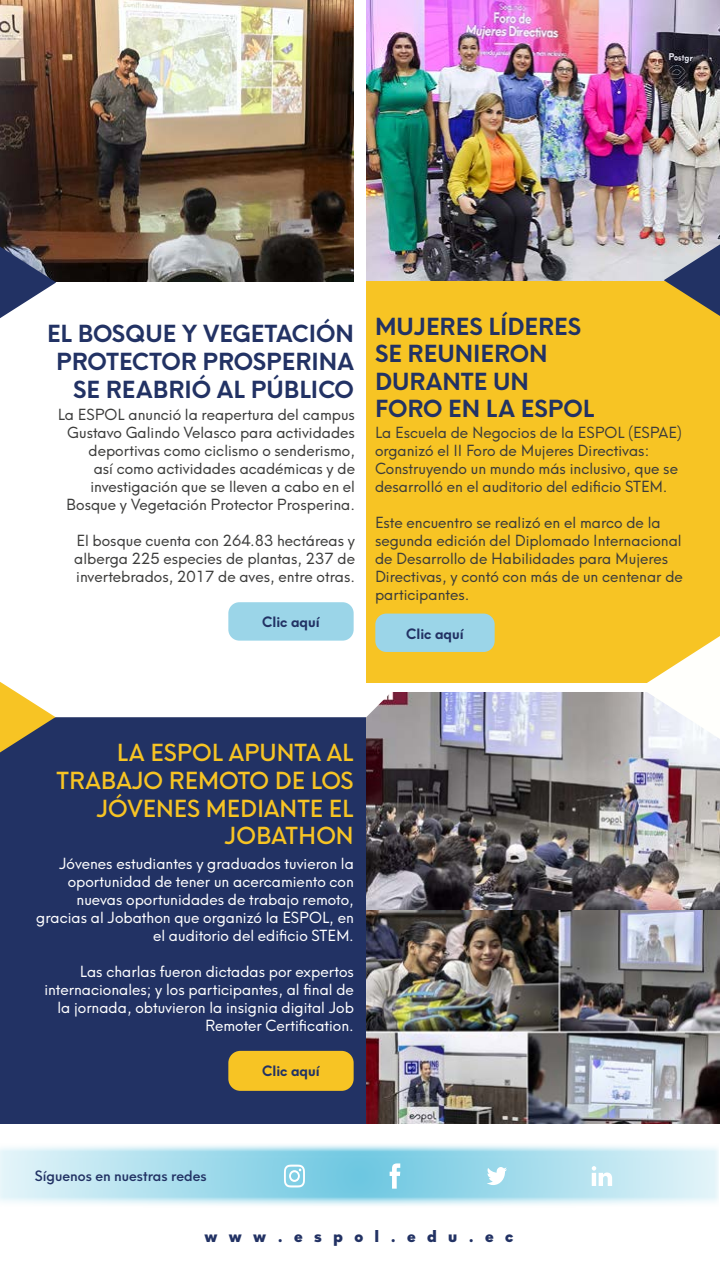
<style>
.page{position:relative;width:720px;height:1280px;background:#fff}
.page>*{position:absolute;margin:0;border:0;box-sizing:border-box;transform-origin:0 0}
.t1{font:700 23px/27.6px "Neue Hans Kendrick";color:#223264;text-align:right}
.t2{font:500 23px/27.6px "Neue Hans Kendrick";color:#f7c424;text-align:right}
.t3{font:800 16px "Neue Hans Kendrick";letter-spacing:.71em;color:#223264}
.t4{font:15px/18px "Neue Hans Kendrick";color:#3c3c3b}
.t5{font:15px/18px "Neue Hans Kendrick";color:#fff;text-align:right}
.t6{font:700 14px "Neue Hans Kendrick";color:#223264}
.t7{font:500 14px "Neue Hans Kendrick";color:#223264}
</style>
<div class="page">
<div style="left:0;top:1135px;width:720px;height:74px;background:#fff;opacity:.75"></div>
<svg style="left:487px;top:1167px;width:20px;height:18px"></svg>
<svg style="left:390px;top:1163px;width:10px;height:26px"></svg>
<svg style="left:284px;top:1165px;width:21px;height:22px"></svg>
<svg style="left:592px;top:1166px;width:20px;height:20px"></svg>
<div style="left:711px;top:1135px;width:9px;height:74px;background:#fff;opacity:.75"></div>
<img style="left:0;top:0;width:354px;height:282px">
<div style="left:366px;top:0;width:354px;height:682px;background:#f7c424"></div>
<div style="left:0;top:693px;width:720px;height:431px;background:#223264"></div>
<svg style="left:0;top:247px;width:56px;height:71px"></svg>
<img style="left:366px;top:0;width:354px;height:281px">
<div style="left:375px;top:614px;width:120px;height:38px;background:#9bd5e8;border-radius:11px"></div>
<div style="left:228px;top:1051px;width:126px;height:40px;background:#f7c424;border-radius:12px"></div>
<img style="left:366px;top:692px;width:354px;height:217px">
<svg style="left:0;top:682px;width:393px;height:70px"></svg>
<svg style="left:664px;top:244px;width:56px;height:72px"></svg>
<div style="left:228px;top:602px;width:126px;height:39px;background:#9bd5e8;border-radius:11px"></div>
<svg style="left:640px;top:636px;width:80px;height:103px"></svg>
<img style="left:366px;top:911px;width:354px;height:213px">
<h1 class="t1" style="left:47px;top:317px;width:308px">EL BOSQUE Y VEGETACIÓN<br>PROTECTOR PROSPERINA<br>SE REABRIÓ AL PÚBLICO</h1>
<p class="t4" style="left:58px;top:404px;width:299px;text-align:right">La ESPOL anunció la reapertura del campus Gustavo Galindo Velasco para actividades deportivas como ciclismo o senderismo,<br>así como actividades académicas y de investigación que se lleven a cabo en el Bosque y Vegetación Protector Prosperina.</p>
<p class="t4" style="left:74px;top:530px;width:282px;text-align:justify">El bosque cuenta con 264.83 hectáreas y alberga 225 especies de plantas, 237 de invertebrados, 2017 de aves, entre otras.</p>
<p class="t6" style="left:262px;top:609px;width:59px">Clic aquí</p>
<h1 class="t1" style="left:375px;top:309px;width:221px;text-align:left">MUJERES LÍDERES<br>SE REUNIERON<br>DURANTE UN<br>FORO EN LA ESPOL</h1>
<p class="t4" style="left:375px;top:422px;width:308px">La Escuela de Negocios de la ESPOL (ESPAE) organizó el II Foro de Mujeres Directivas:<br>Construyendo un mundo más inclusivo, que se desarrolló en el auditorio del edificio STEM.</p>
<p class="t4" style="left:375px;top:512px;width:309px">Este encuentro se realizó en el marco de la segunda edición del Diplomado Internacional de Desarrollo de Habilidades para Mujeres Directivas, y contó con más de un centenar de participantes.</p>
<p class="t6" style="left:406px;top:621px;width:59px">Clic aquí</p>
<h1 class="t2" style="left:56px;top:736px;width:299px">LA ESPOL APUNTA AL<br>TRABAJO REMOTO DE LOS<br>JÓVENES MEDIANTE EL<br>JOBATHON</h1>
<p class="t5" style="left:36px;top:853px;width:319px">Jóvenes estudiantes y graduados tuvieron la oportunidad de tener un acercamiento con nuevas oportunidades de trabajo remoto, gracias al Jobathon que organizó la ESPOL, en el auditorio del edificio STEM.</p>
<p class="t5" style="left:44px;top:961px;width:311px">Las charlas fueron dictadas por expertos internacionales; y los participantes, al final de la jornada, obtuvieron la insignia digital Job Remoter Certification.</p>
<p class="t6" style="left:262px;top:1058px;width:59px">Clic aquí</p>
<p class="t7" style="left:35px;top:1163px;width:173px">Síguenos en nuestras redes</p>
<p class="t3" style="left:204px;top:1227px;width:310px">www.espol.edu.ec</p>
</div>
